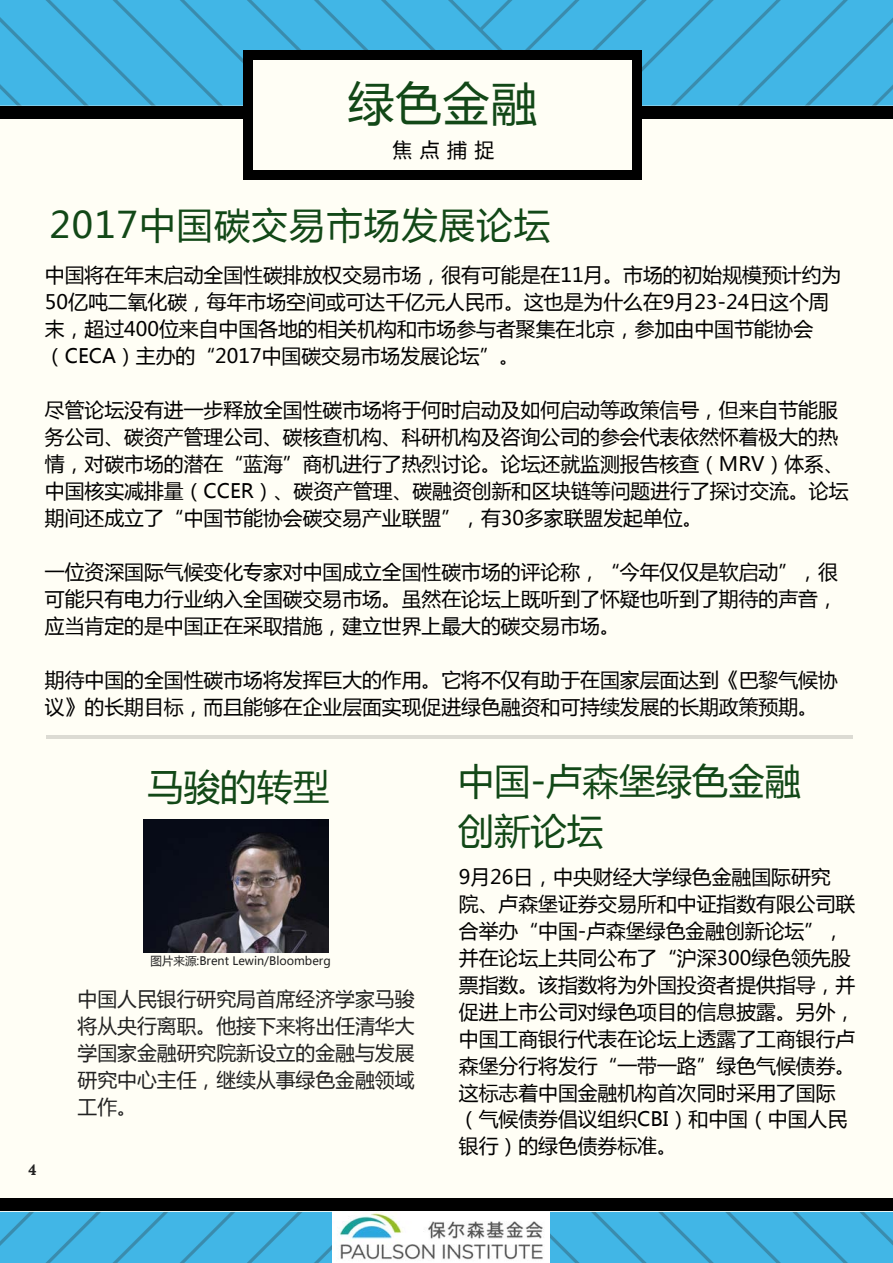
<style>
.page{position:relative;width:893px;height:1263px;background:#fff}
.page>*{position:absolute;margin:0;border:0;box-sizing:border-box;transform-origin:0 0}
.t1{font:46.35px "Microsoft Ya Hei";color:#124817}
.t2{font:36.3px/50.6px "Microsoft Ya Hei";letter-spacing:.015em;color:#124817}
.t3{font:19.8px/27px "Microsoft Ya Hei";color:#000}
.t4{font:19.8px/27px "Microsoft Ya Hei";color:#222;text-align:justify}
.t5{font:700 14.85px "Lora";color:#222}
.t6{font:11.55px "Microsoft Ya Hei";color:#222}
</style>
<div class="page">
<img style="left:0;top:0;width:892px;height:1262px">
<div style="left:0;top:119px;width:892px;height:1093px;background:#fffef5"></div>
<div style="left:0;top:1199px;width:892px;height:12px;background:#000"></div>
<div style="left:0;top:106px;width:892px;height:13px;background:#000"></div>
<div style="left:245px;top:57px;width:395px;height:116px;background:#fffef5"></div>
<div style="left:632px;top:170px;width:9px;height:9px;background:#000"></div>
<div style="left:243px;top:59px;width:10px;height:112px;background:#000"></div>
<div style="left:243px;top:170px;width:10px;height:9px;background:#000"></div>
<div style="left:632px;top:59px;width:9px;height:112px;background:#000"></div>
<div style="left:252px;top:170px;width:380px;height:9px;background:#000"></div>
<div style="left:632px;top:50px;width:9px;height:10px;background:#000"></div>
<div style="left:243px;top:50px;width:10px;height:10px;background:#000"></div>
<div style="left:252px;top:50px;width:380px;height:10px;background:#000"></div>
<img style="left:333px;top:1212px;width:217px;height:50px">
<hr style="left:46px;top:735px;width:806px;height:4px;background:#dcdbd3">
<img style="left:144px;top:819px;width:184px;height:133px">
<h1 class="t1" style="left:348px;top:72px;width:191px">绿色金融</h1>
<p class="t3" style="left:392px;top:136px;width:103px">焦点捕捉</p>
<h2 class="t2" style="left:49px;top:199px;width:502px">2017中国碳交易市场发展论坛</h2>
<p class="t3" style="left:45px;top:261px;width:797px">中国将在年末启动全国性碳排放权交易市场，很有可能是在11月。市场的初始规模预计约为50亿吨二氧化碳，每年市场空间或可达千亿元人民币。这也是为什么在9月23-24日这个周末，超过400位来自中国各地的相关机构和市场参与者聚集在北京，参加由中国节能协会（CECA）主办的“2017中国碳交易市场发展论坛”。</p>
<p class="t3" style="left:45px;top:396px;width:805px">尽管论坛没有进一步释放全国性碳市场将于何时启动及如何启动等政策信号，但来自节能服务公司、碳资产管理公司、碳核查机构、科研机构及咨询公司的参会代表依然怀着极大的热情，对碳市场的潜在“蓝海”商机进行了热烈讨论。论坛还就监测报告核查（MRV）体系、中国核实减排量（CCER）、碳资产管理、碳融资创新和区块链等问题进行了探讨交流。论坛期间还成立了“中国节能协会碳交易产业联盟”，有30多家联盟发起单位。</p>
<p class="t3" style="left:45px;top:558px;width:794px;text-align:justify">一位资深国际气候变化专家对中国成立全国性碳市场的评论称，“今年仅仅是软启动”，很可能只有电力行业纳入全国碳交易市场。虽然在论坛上既听到了怀疑也听到了期待的声音，应当肯定的是中国正在采取措施，建立世界上最大的碳交易市场。</p>
<p class="t3" style="left:45px;top:666px;width:794px">期待中国的全国性碳市场将发挥巨大的作用。它将不仅有助于在国家层面达到《巴黎气候协议》的长期目标，而且能够在企业层面实现促进绿色融资和可持续发展的长期政策预期。</p>
<h2 class="t2" style="left:147px;top:761px;width:183px">马骏的转型</h2>
<p class="t5" style="left:29px;top:1160px;width:10px">4</p>
<p class="t6" style="left:150px;top:952px;width:182px">图片来源:Brent Lewin/Bloomberg</p>
<p class="t4" style="left:78px;top:985px;width:338px">中国人民银行研究局首席经济学家马骏将从央行离职。他接下来将出任清华大学国家金融研究院新设立的金融与发展研究中心主任，继续从事绿色金融领域工作。</p>
<h2 class="t2" style="left:458px;top:754px;width:345px">中国-卢森堡绿色金融创新论坛</h2>
<p class="t3" style="left:459px;top:862px;width:398px">9月26日，中央财经大学绿色金融国际研究院、卢森堡证券交易所和中证指数有限公司联合举办“中国-卢森堡绿色金融创新论坛”，并在论坛上共同公布了“沪深300绿色领先股票指数。该指数将为外国投资者提供指导，并促进上市公司对绿色项目的信息披露。另外，中国工商银行代表在论坛上透露了工商银行卢森堡分行将发行“一带一路”绿色气候债券。这标志着中国金融机构首次同时采用了国际（气候债券倡议组织CBI）和中国（中国人民银行）的绿色债券标准。</p>
</div>
